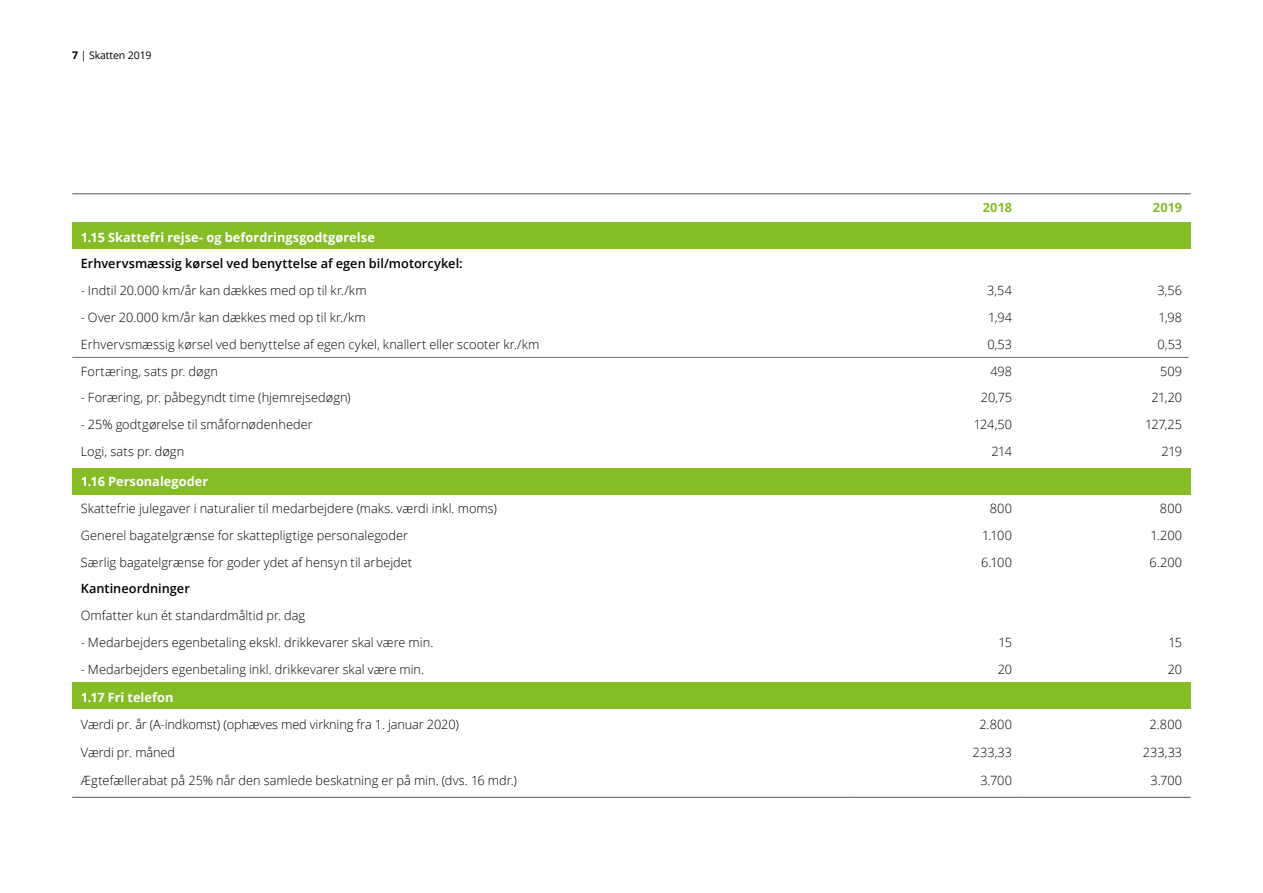
<style>
.page{position:relative;width:1263px;height:893px;background:#fff}
.page>*{position:absolute;margin:0;border:0;box-sizing:border-box;transform-origin:0 0}
.t1{font:300 12.75px/27.9px "Open Sans";color:#000}
.t2{font:700 12.75px "Open Sans";letter-spacing:.005em;color:#fff}
.t3{font:600 12.75px "Open Sans";letter-spacing:.005em;color:#000}
.t4{font:700 12.75px "Open Sans";letter-spacing:.01em;color:#86bc25}
</style>
<div class="page">
<hr style="left:72px;top:194px;width:778px;height:1px;background:#53565a">
<hr style="left:850px;top:194px;width:170px;height:1px;background:#53565a">
<hr style="left:1020px;top:194px;width:171px;height:1px;background:#53565a">
<hr style="left:72px;top:357px;width:1116px;height:1px;background:#53565a">
<div style="left:72px;top:222px;width:1119px;height:27px;background:#86bc25"></div>
<div style="left:72px;top:468px;width:1119px;height:27px;background:#86bc25"></div>
<div style="left:72px;top:683px;width:1119px;height:26px;background:#86bc25"></div>
<hr style="left:72px;top:797px;width:778px;height:1px;background:#53565a">
<hr style="left:850px;top:797px;width:170px;height:1px;background:#53565a">
<hr style="left:1020px;top:797px;width:171px;height:1px;background:#53565a">
<p class="t2" style="left:81px;top:228px;width:296px">1.15 Skattefri rejse- og befordringsgodtgørelse</p>
<p class="t4" style="left:983px;top:198px;width:31px">2018</p>
<p class="t4" style="left:1153px;top:198px;width:31px">2019</p>
<p class="t3" style="left:81px;top:255px;width:383px">Erhvervsmæssig kørsel ved benyttelse af egen bil/motorcykel:</p>
<p class="t1" style="left:81px;top:276px;width:287px">- Indtil 20.000 km/år kan dækkes med op til kr./km</p>
<p class="t1" style="left:987px;top:276px;width:27px">3,54</p>
<p class="t1" style="left:1157px;top:276px;width:26px">3,56</p>
<p class="t1" style="left:81px;top:303px;width:286px">- Over 20.000 km/år kan dækkes med op til kr./km</p>
<p class="t1" style="left:988px;top:303px;width:25px">1,94</p>
<p class="t1" style="left:1158px;top:303px;width:25px">1,98</p>
<p class="t1" style="left:81px;top:330px;width:460px">Erhvervsmæssig kørsel ved benyttelse af egen cykel, knallert eller scooter kr./km</p>
<p class="t1" style="left:987px;top:330px;width:26px">0,53</p>
<p class="t1" style="left:1157px;top:330px;width:26px">0,53</p>
<p class="t1" style="left:81px;top:357px;width:139px">Fortæring, sats pr. døgn</p>
<p class="t1" style="left:990px;top:357px;width:23px">498</p>
<p class="t1" style="left:1160px;top:357px;width:24px">509</p>
<p class="t1" style="left:81px;top:383px;width:271px">- Foræring, pr. påbegyndt time (hjemrejsedøgn)</p>
<p class="t1" style="left:981px;top:383px;width:33px">20,75</p>
<p class="t1" style="left:1151px;top:383px;width:32px">21,20</p>
<p class="t1" style="left:81px;top:410px;width:233px">- 25% godtgørelse til småfornødenheder</p>
<p class="t1" style="left:974px;top:410px;width:40px">124,50</p>
<p class="t1" style="left:1145px;top:410px;width:39px">127,25</p>
<p class="t1" style="left:81px;top:437px;width:105px">Logi, sats pr. døgn</p>
<p class="t1" style="left:991px;top:437px;width:22px">214</p>
<p class="t1" style="left:1161px;top:437px;width:22px">219</p>
<p class="t2" style="left:81px;top:473px;width:129px">1.16 Personalegoder</p>
<p class="t1" style="left:81px;top:494px;width:418px">Skattefrie julegaver i naturalier til medarbejdere (maks. værdi inkl. moms)</p>
<p class="t1" style="left:990px;top:494px;width:24px">800</p>
<p class="t1" style="left:1160px;top:494px;width:24px">800</p>
<p class="t1" style="left:81px;top:521px;width:329px">Generel bagatelgrænse for skattepligtige personalegoder</p>
<p class="t1" style="left:982px;top:521px;width:31px">1.100</p>
<p class="t1" style="left:1150px;top:521px;width:33px">1.200</p>
<p class="t1" style="left:81px;top:548px;width:333px">Særlig bagatelgrænse for goder ydet af hensyn til arbejdet</p>
<p class="t1" style="left:981px;top:548px;width:32px">6.100</p>
<p class="t1" style="left:1149px;top:548px;width:34px">6.200</p>
<p class="t3" style="left:81px;top:580px;width:111px">Kantineordninger</p>
<p class="t1" style="left:81px;top:601px;width:226px">Omfatter kun ét standardmåltid pr. dag</p>
<p class="t1" style="left:81px;top:628px;width:354px">- Medarbejders egenbetaling ekskl. drikkevarer skal være min.</p>
<p class="t1" style="left:998px;top:628px;width:15px">15</p>
<p class="t1" style="left:1168px;top:628px;width:15px">15</p>
<p class="t1" style="left:81px;top:655px;width:345px">- Medarbejders egenbetaling inkl. drikkevarer skal være min.</p>
<p class="t1" style="left:998px;top:655px;width:16px">20</p>
<p class="t1" style="left:1168px;top:655px;width:16px">20</p>
<p class="t2" style="left:81px;top:688px;width:94px">1.17 Fri telefon</p>
<p class="t1" style="left:81px;top:710px;width:438px">Værdi pr. år (A-indkomst) (ophæves med virkning fra 1. januar 2020)<br>Værdi pr. måned<br>Ægtefællerabat på 25% når den samlede beskatning er på min. (dvs. 16 mdr.)</p>
<p class="t1" style="left:979px;top:710px;width:34px">2.800</p>
<p class="t1" style="left:1149px;top:710px;width:34px">2.800</p>
<p class="t1" style="left:973px;top:738px;width:41px">233,33</p>
<p class="t1" style="left:1143px;top:738px;width:41px">233,33</p>
<p class="t1" style="left:980px;top:766px;width:33px">3.700</p>
<p class="t1" style="left:1150px;top:766px;width:33px">3.700</p>
</div>
